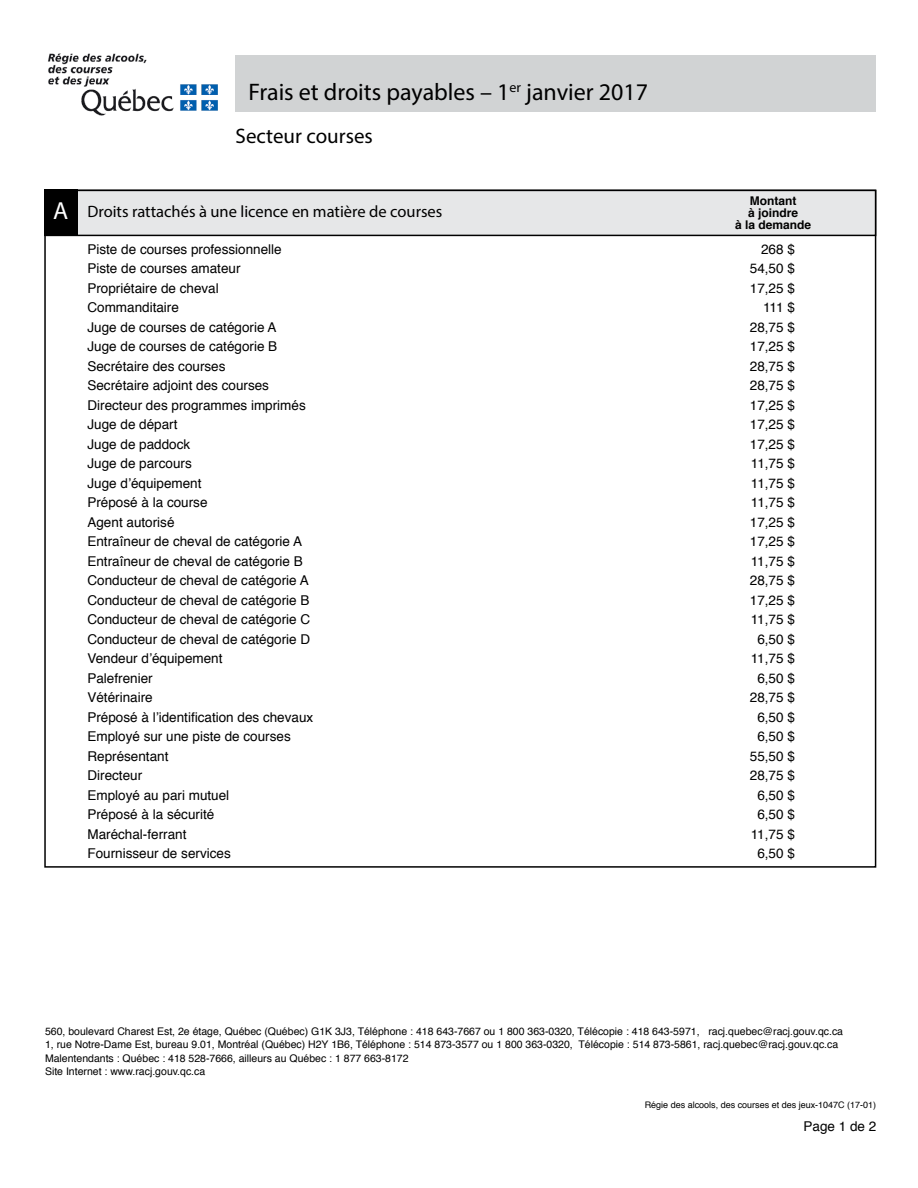
<style>
.page{position:relative;width:918px;height:1188px;background:#fff}
.page>*{position:absolute;margin:0;border:0;box-sizing:border-box;transform-origin:0 0}
.t1{font:24.75px "Myriad Pro";color:#fff}
.t2{font:24px "Myriad Pro";color:#000}
.t3{font:21px "Myriad Pro";color:#000}
.t4{font:16.5px "Myriad Pro";color:#000}
.t5{font:13.5px "Helvetica";color:#000}
.t6{font:700 12px/12px "Helvetica";color:#000;text-align:center}
.t7{font:10.5px/13.5px "Helvetica";color:#000}
.t8{font:9px "Helvetica";color:#000}
</style>
<div class="page">
<img style="left:48px;top:53px;width:170px;height:63px">
<div style="left:236px;top:55px;width:640px;height:57px;background:#d1d3d4"></div>
<div style="left:45px;top:190px;width:831px;height:45px;background:#e6e7e8"></div>
<div style="left:44px;top:190px;width:832px;height:46px;border:2px solid #000"></div>
<div style="left:44px;top:190px;width:33px;height:46px;background:#000"></div>
<h2 class="t2" style="left:248px;top:77px;width:401px">Frais et droits payables – 1<sup>er</sup> janvier 2017</h2>
<h3 class="t3" style="left:236px;top:123px;width:139px">Secteur courses</h3>
<h1 class="t1" style="left:53px;top:196px;width:17px">A</h1>
<p class="t4" style="left:87px;top:201px;width:356px">Droits rattachés à une licence en matière de courses</p>
<p class="t6" style="left:735px;top:195px;width:78px">Montant<br>à joindre<br>à la demande</p>
<p class="t5" style="left:87px;top:239px;width:196px">Piste de courses professionnelle</p>
<p class="t5" style="left:761px;top:239px;width:35px">268 $</p>
<p class="t5" style="left:87px;top:258px;width:155px">Piste de courses amateur</p>
<p class="t5" style="left:750px;top:258px;width:47px">54,50 $</p>
<p class="t5" style="left:87px;top:278px;width:133px">Propriétaire de cheval</p>
<p class="t5" style="left:750px;top:278px;width:47px">17,25 $</p>
<p class="t5" style="left:87px;top:297px;width:93px">Commanditaire</p>
<p class="t5" style="left:763px;top:297px;width:33px">111 $</p>
<p class="t5" style="left:87px;top:317px;width:191px">Juge de courses de catégorie A</p>
<p class="t5" style="left:750px;top:317px;width:47px">28,75 $</p>
<p class="t5" style="left:87px;top:336px;width:191px">Juge de courses de catégorie B</p>
<p class="t5" style="left:750px;top:336px;width:47px">17,25 $</p>
<p class="t5" style="left:87px;top:356px;width:140px">Secrétaire des courses</p>
<p class="t5" style="left:750px;top:356px;width:47px">28,75 $</p>
<p class="t5" style="left:87px;top:375px;width:183px">Secrétaire adjoint des courses</p>
<p class="t5" style="left:750px;top:375px;width:47px">28,75 $</p>
<p class="t5" style="left:87px;top:395px;width:220px">Directeur des programmes imprimés</p>
<p class="t5" style="left:750px;top:395px;width:47px">17,25 $</p>
<p class="t5" style="left:87px;top:414px;width:92px">Juge de départ</p>
<p class="t5" style="left:750px;top:414px;width:47px">17,25 $</p>
<p class="t5" style="left:87px;top:434px;width:104px">Juge de paddock</p>
<p class="t5" style="left:750px;top:434px;width:47px">17,25 $</p>
<p class="t5" style="left:87px;top:453px;width:106px">Juge de parcours</p>
<p class="t5" style="left:751px;top:453px;width:46px">11,75 $</p>
<p class="t5" style="left:87px;top:473px;width:116px">Juge d’équipement</p>
<p class="t5" style="left:751px;top:473px;width:46px">11,75 $</p>
<p class="t5" style="left:87px;top:492px;width:122px">Préposé à la course</p>
<p class="t5" style="left:751px;top:492px;width:46px">11,75 $</p>
<p class="t5" style="left:87px;top:512px;width:89px">Agent autorisé</p>
<p class="t5" style="left:750px;top:512px;width:47px">17,25 $</p>
<p class="t5" style="left:87px;top:531px;width:216px">Entraîneur de cheval de catégorie A</p>
<p class="t5" style="left:750px;top:531px;width:47px">17,25 $</p>
<p class="t5" style="left:87px;top:551px;width:217px">Entraîneur de cheval de catégorie B</p>
<p class="t5" style="left:751px;top:551px;width:46px">11,75 $</p>
<p class="t5" style="left:87px;top:570px;width:223px">Conducteur de cheval de catégorie A</p>
<p class="t5" style="left:750px;top:570px;width:47px">28,75 $</p>
<p class="t5" style="left:87px;top:590px;width:224px">Conducteur de cheval de catégorie B</p>
<p class="t5" style="left:750px;top:590px;width:47px">17,25 $</p>
<p class="t5" style="left:87px;top:609px;width:224px">Conducteur de cheval de catégorie C</p>
<p class="t5" style="left:751px;top:609px;width:46px">11,75 $</p>
<p class="t5" style="left:87px;top:629px;width:224px">Conducteur de cheval de catégorie D</p>
<p class="t5" style="left:757px;top:629px;width:39px">6,50 $</p>
<p class="t5" style="left:87px;top:648px;width:137px">Vendeur d’équipement</p>
<p class="t5" style="left:751px;top:648px;width:46px">11,75 $</p>
<p class="t5" style="left:87px;top:668px;width:67px">Palefrenier</p>
<p class="t5" style="left:757px;top:668px;width:39px">6,50 $</p>
<p class="t5" style="left:87px;top:687px;width:67px">Vétérinaire</p>
<p class="t5" style="left:750px;top:687px;width:47px">28,75 $</p>
<p class="t5" style="left:87px;top:706px;width:227px">Préposé à l’identification des chevaux</p>
<p class="t5" style="left:757px;top:706px;width:39px">6,50 $</p>
<p class="t5" style="left:87px;top:726px;width:205px">Employé sur une piste de courses</p>
<p class="t5" style="left:757px;top:726px;width:39px">6,50 $</p>
<p class="t5" style="left:87px;top:745px;width:83px">Représentant</p>
<p class="t5" style="left:750px;top:745px;width:47px">55,50 $</p>
<p class="t5" style="left:87px;top:765px;width:56px">Directeur</p>
<p class="t5" style="left:750px;top:765px;width:47px">28,75 $</p>
<p class="t5" style="left:87px;top:784px;width:143px">Employé au pari mutuel</p>
<p class="t5" style="left:757px;top:784px;width:39px">6,50 $</p>
<p class="t5" style="left:87px;top:804px;width:128px">Préposé à la sécurité</p>
<p class="t5" style="left:757px;top:804px;width:39px">6,50 $</p>
<p class="t5" style="left:87px;top:823px;width:101px">Maréchal-ferrant</p>
<p class="t5" style="left:751px;top:823px;width:46px">11,75 $</p>
<p class="t5" style="left:87px;top:843px;width:145px">Fournisseur de services</p>
<p class="t5" style="left:757px;top:843px;width:39px">6,50 $</p>
<p class="t7" style="left:45px;top:1025px;width:800px">560, boulevard Charest Est, 2e étage, Québec (Québec) G1K 3J3, Téléphone : 418 643-7667 ou 1 800 363-0320, Télécopie : 418 643-5971, racj.quebec@racj.gouv.qc.ca 1, rue Notre-Dame Est, bureau 9.01, Montréal (Québec) H2Y 1B6, Téléphone : 514 873-3577 ou 1 800 363-0320, Télécopie : 514 873-5861, racj.quebec@racj.gouv.qc.ca Malentendants : Québec : 418 528-7666, ailleurs au Québec : 1 877 663-8172<br>Site Internet : www.racj.gouv.qc.ca</p>
<p class="t8" style="left:645px;top:1098px;width:233px">Régie des alcools, des courses et des jeux-1047C (17-01)</p>
<p class="t5" style="left:804px;top:1116px;width:74px">Page 1 de 2</p>
</div>
